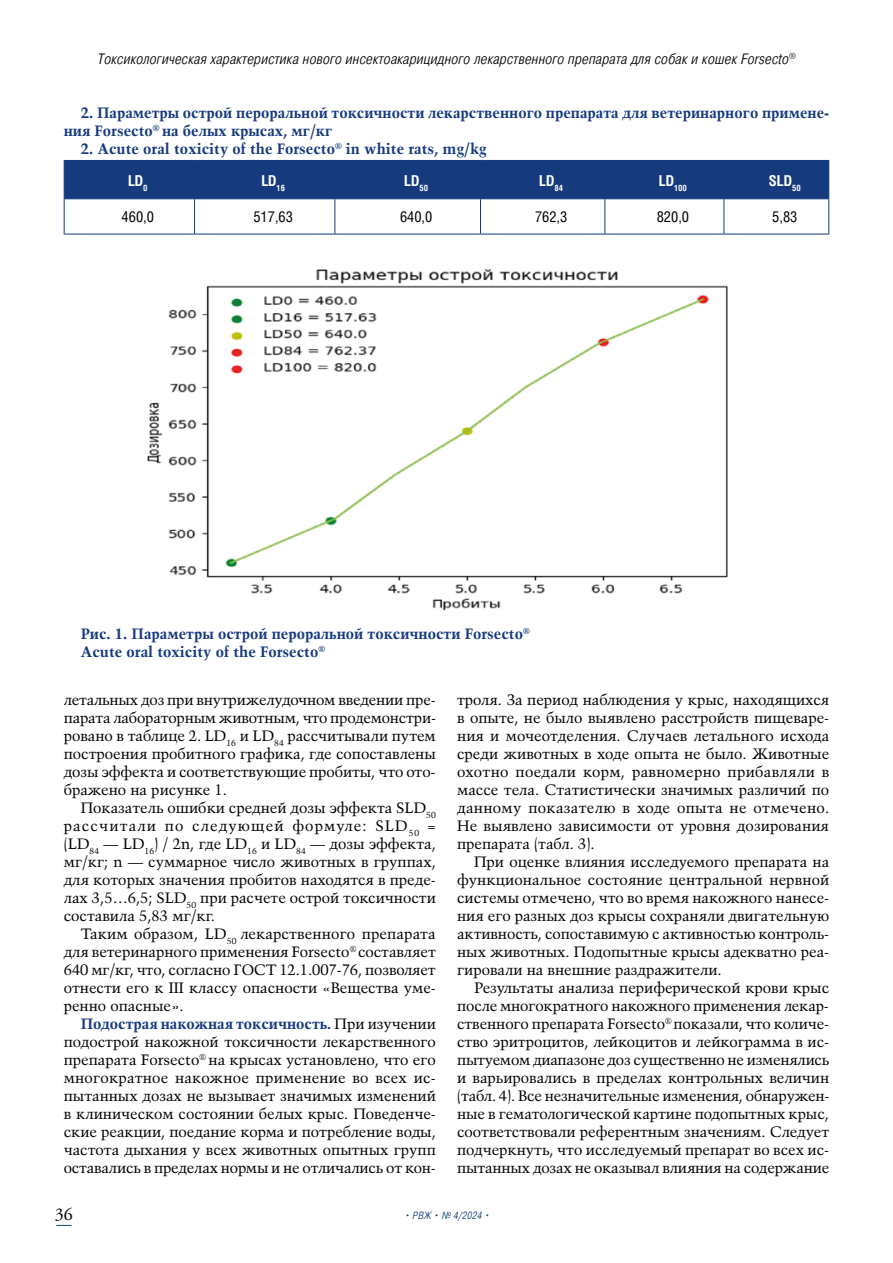
<style>
.page{position:relative;width:893px;height:1263px;background:#fff}
.page>*{position:absolute;margin:0;border:0;box-sizing:border-box;transform-origin:0 0}
.t1{font:18px "APC Garamond C";color:#000}
.t2{font:15px/18px "Talisman";color:#000;text-align:justify}
.t3{font:700 15px/18px "Talisman";color:#153a7e}
.t4{font:italic 300 15px "Pragmatica Cond";letter-spacing:.01em;color:#000}
.t5{font:15px "Helios Cond";color:#000}
.t6{font:700 15px "Helios Cond";color:#fff}
.t7{font:italic 300 10.5px "Pragmatica Cond";letter-spacing:.02em;color:#18407e}
.t8{font:700 8.7px "Helios Cond";color:#fff}
.s1{font-weight:700;color:#153a7e}
.s2{font-weight:700;font-style:italic;color:#153a7e}
</style>
<div class="page">
<svg style="left:56px;top:1225px;width:15px;height:1px"></svg>
<div style="left:65px;top:161px;width:763px;height:37px;background:#153a7e"></div>
<hr style="left:64px;top:160px;width:131px;height:1px;background:#153a7e">
<hr style="left:64px;top:161px;width:1px;height:37px;background:#153a7e">
<hr style="left:195px;top:160px;width:140px;height:1px;background:#153a7e">
<hr style="left:194px;top:161px;width:1px;height:37px;background:#153a7e">
<hr style="left:335px;top:160px;width:145px;height:1px;background:#153a7e">
<hr style="left:334px;top:161px;width:1px;height:37px;background:#153a7e">
<hr style="left:480px;top:160px;width:125px;height:1px;background:#153a7e">
<hr style="left:480px;top:161px;width:1px;height:37px;background:#153a7e">
<hr style="left:605px;top:160px;width:119px;height:1px;background:#153a7e">
<hr style="left:604px;top:161px;width:1px;height:37px;background:#153a7e">
<hr style="left:724px;top:160px;width:105px;height:1px;background:#153a7e">
<hr style="left:724px;top:161px;width:1px;height:37px;background:#153a7e">
<hr style="left:828px;top:161px;width:1px;height:37px;background:#153a7e">
<hr style="left:64px;top:198px;width:131px;height:1px;background:#153a7e">
<hr style="left:64px;top:199px;width:1px;height:35px;background:#153a7e">
<hr style="left:195px;top:198px;width:140px;height:1px;background:#153a7e">
<hr style="left:194px;top:199px;width:1px;height:35px;background:#153a7e">
<hr style="left:335px;top:198px;width:145px;height:1px;background:#153a7e">
<hr style="left:334px;top:199px;width:1px;height:35px;background:#153a7e">
<hr style="left:480px;top:198px;width:125px;height:1px;background:#153a7e">
<hr style="left:480px;top:199px;width:1px;height:35px;background:#153a7e">
<hr style="left:605px;top:198px;width:119px;height:1px;background:#153a7e">
<hr style="left:604px;top:199px;width:1px;height:35px;background:#153a7e">
<hr style="left:724px;top:198px;width:105px;height:1px;background:#153a7e">
<hr style="left:724px;top:199px;width:1px;height:35px;background:#153a7e">
<hr style="left:828px;top:199px;width:1px;height:35px;background:#153a7e">
<hr style="left:64px;top:234px;width:131px;height:1px;background:#153a7e">
<hr style="left:195px;top:234px;width:140px;height:1px;background:#153a7e">
<hr style="left:335px;top:234px;width:145px;height:1px;background:#153a7e">
<hr style="left:480px;top:234px;width:125px;height:1px;background:#153a7e">
<hr style="left:605px;top:234px;width:119px;height:1px;background:#153a7e">
<hr style="left:724px;top:234px;width:105px;height:1px;background:#153a7e">
<img style="left:147px;top:268px;width:581px;height:343px">
<p class="t4" style="left:98px;top:50px;width:699px">Токсикологическая характеристика нового инсектоакарицидного лекарственного препарата для собак и кошек Forsecto<sup>®</sup></p>
<p class="t3" style="left:64px;top:104px;width:767px;text-indent:17px">2. Параметры острой пероральной токсичности лекарственного препарата для ветеринарного примене&shy;ния Forsecto<sup>®</sup> на белых крысах, мг/кг</p>
<p class="t3" style="left:81px;top:140px;width:407px">2. Acute oral toxicity of the Forsecto<sup>®</sup> in white rats, mg/kg</p>
<p class="t6" style="left:128px;top:171px;width:21px">LD<sub>0</sub></p>
<p class="t6" style="left:261px;top:171px;width:25px">LD<sub>16</sub></p>
<p class="t6" style="left:404px;top:171px;width:26px">LD<sub>50</sub></p>
<p class="t6" style="left:539px;top:171px;width:25px">LD<sub>84</sub></p>
<p class="t8" style="left:659px;top:182px;width:30px"><sup>LD</sup>100</p>
<p class="t6" style="left:769px;top:171px;width:33px">SLD<sub>50</sub></p>
<p class="t5" style="left:122px;top:208px;width:34px">460,0</p>
<p class="t5" style="left:253px;top:208px;width:41px">517,63</p>
<p class="t5" style="left:400px;top:208px;width:34px">640,0</p>
<p class="t5" style="left:535px;top:208px;width:34px">762,3</p>
<p class="t5" style="left:657px;top:208px;width:34px">820,0</p>
<p class="t5" style="left:772px;top:208px;width:27px">5,83</p>
<p class="t3" style="left:81px;top:625px;width:450px">Рис. 1. Параметры острой пероральной токсичности Forsecto<sup>®<br></sup>Acute oral toxicity of the Forsecto<sup>®</sup></p>
<p class="t2" style="left:64px;top:691px;width:374px">летальных доз при внутрижелудочном введении пре&shy;парата лабораторным животным, что продемонстри&shy;ровано в таблице 2. LD<sub>16</sub> и LD<sub>84</sub> рассчитывали путем построения пробитного графика, где сопоставлены дозы эффекта и соответствующие пробиты, что ото&shy;бражено на рисунке 1.</p>
<p class="t2" style="left:64px;top:799px;width:374px;text-indent:17px">Показатель ошибки средней дозы эффекта SLD<sub>50 </sub>рассчитали по следующей формуле: SLD<sub>50</sub> = (LD<sub>84</sub> — LD<sub>16</sub>) / 2n, где LD<sub>16</sub> и LD<sub>84</sub> — дозы эффекта, мг/кг; n — суммарное число животных в группах, для которых значения пробитов находятся в преде&shy;лах 3,5…6,5; SLD<sub>50</sub> при расчете острой токсичности составила 5,83 мг/кг.</p>
<p class="t2" style="left:64px;top:925px;width:374px;text-indent:17px">Таким образом, LD<sub>50</sub> лекарственного препарата для ветеринарного применения Forsecto<sup>®</sup> составляет 640 мг/кг, что, согласно ГОСТ 12.1.007-76, позволяет отнести его к III классу опасности «Вещества уме&shy;ренно опасные».</p>
<p class="t2" style="left:64px;top:1015px;width:374px;text-indent:17px"><span class="s1">Подострая накожная токсичность</span><span class="s2">.</span> При изучении подострой накожной токсичности лекарственного препарата Forsecto<sup>®</sup> на крысах установлено, что его многократное накожное применение во всех ис&shy;пытанных дозах не вызывает значимых изменений в клиническом состоянии белых крыс. Поведенче&shy;ские реакции, поедание корма и потребление воды, частота дыхания у всех животных опытных групп оставались в пределах нормы и не отличались от кон-</p>
<p class="t2" style="left:457px;top:691px;width:374px">троля. За период наблюдения у крыс, находящихся в опыте, не было выявлено расстройств пищеваре&shy;ния и мочеотделения. Случаев летального исхода среди животных в ходе опыта не было. Животные охотно поедали корм, равномерно прибавляли в массе тела. Статистически значимых различий по данному показателю в ходе опыта не отмечено.<br>Не выявлено зависимости от уровня дозирования препарата (табл. 3).</p>
<p class="t2" style="left:457px;top:853px;width:374px;text-indent:17px">При оценке влияния исследуемого препарата на функциональное состояние центральной нервной системы отмечено, что во время накожного нанесе&shy;ния его разных доз крысы сохраняли двигательную активность, сопоставимую с активностью контроль&shy;ных животных. Подопытные крысы адекватно реа&shy;гировали на внешние раздражители.</p>
<p class="t2" style="left:457px;top:979px;width:374px;text-indent:17px">Результаты анализа периферической крови крыс после многократного накожного применения лекар&shy;ственного препарата Forsecto<sup>®</sup> показали, что количе&shy;ство эритроцитов, лейкоцитов и лейкограмма в ис&shy;пытуемом диапазоне доз существенно не изменялись и варьировались в пределах контрольных величин (табл. 4). Все незначительные изменения, обнаружен&shy;ные в гематологической картине подопытных крыс, соответствовали референтным значениям. Следует подчеркнуть, что исследуемый препарат во всех ис&shy;пытанных дозах не оказывал влияния на содержание</p>
<p class="t1" style="left:55px;top:1204px;width:19px">36</p>
<p class="t7" style="left:405px;top:1209px;width:86px">• РВЖ • № 4/2024 •</p>
</div>
